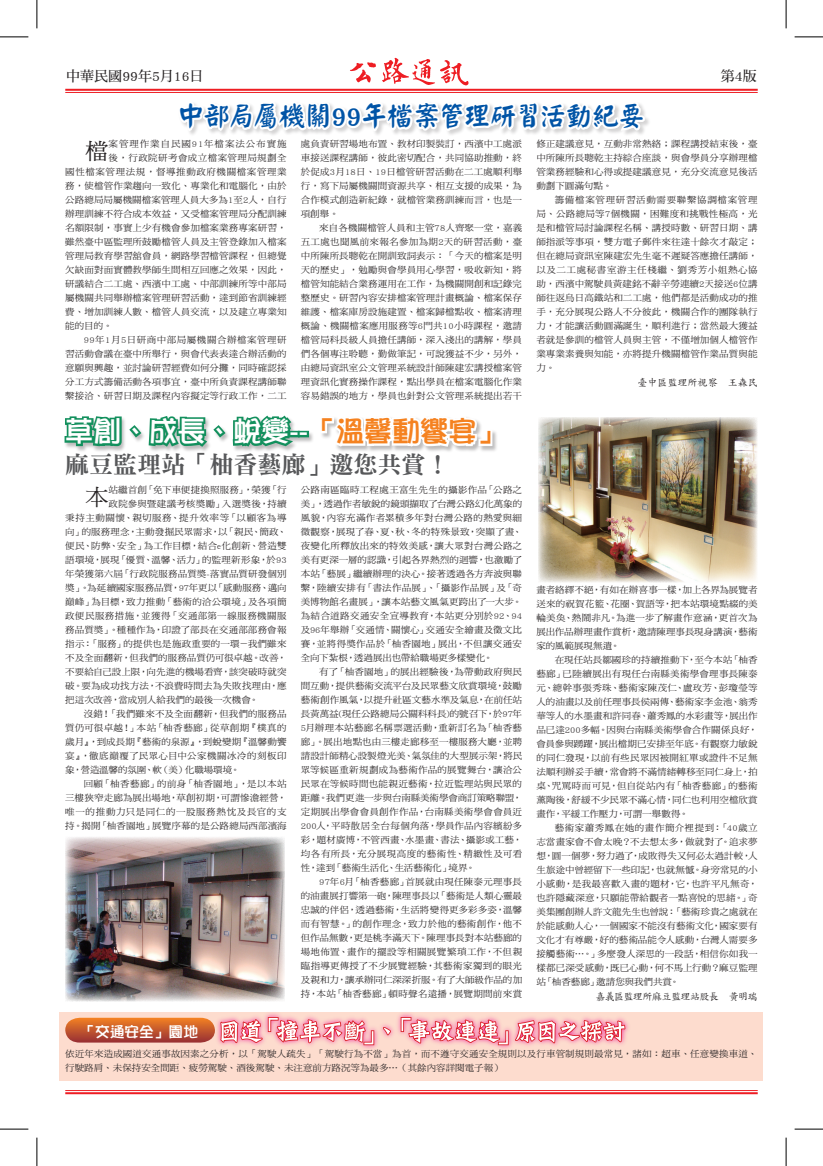
<style>
.page{position:relative;width:823px;height:1166px;background:#fff}
.page>*{position:absolute;margin:0;border:0;box-sizing:border-box;transform-origin:0 0}
.t1{font:28px "DF Yan Kai Std W5";letter-spacing:-.065em;color:#0154a6}
.t2{font:28px "DFPOP1 Std W7";color:#fff}
.t3{font:26.9px "DF Lung Men Std W9";letter-spacing:-.085em;color:#fff;scale:.91 1}
.t4{font:24px "DF Ming Std W9";color:#57585a}
.t5{font:22.3px "DF Ming Std W5";color:#231f20;scale:1.05 1}
.t6{font:14px "DF Ming Std W7";color:#231f20}
.t7{font:10px "DF Kai Shu Std W5";letter-spacing:-.065em;color:#231f20}
.t8{font:10px "DF Kai Shu Std W5";color:#231f20}
.t9{font:9px/14px "DF Ming Std W5";letter-spacing:.01em;color:#231f20;text-align:justify;scale:1.05 1}
.t10{font:9px "DF Ming Std W5";letter-spacing:.045em;color:#231f20;scale:1.05 1}
.t11{font:9px "DF Ming Std W5";letter-spacing:.06em;color:#231f20;scale:1.05 1}
.t12{font:9px "DF Ming Std W5";letter-spacing:.03em;color:#231f20;scale:1.05 1}
.t13{font:9px "DF Ming Std W5";letter-spacing:.05em;color:#231f20;scale:1.05 1}
.t14{font:9px "DF Ming Std W5";letter-spacing:.07em;color:#231f20;scale:1.05 1}
.t15{font:9px "DF Ming Std W5";letter-spacing:.055em;color:#231f20;scale:1.05 1}
.t16{font:9px "DF Ming Std W5";letter-spacing:-.01em;color:#231f20;scale:1.05 1}
.t17{font:9px "DF Ming Std W5";letter-spacing:.095em;color:#231f20;scale:1.05 1}
.t18{font:9px "DF Ming Std W5";letter-spacing:.04em;color:#231f20;scale:1.05 1}
.s1{color:#f58220}
</style>
<div class="page">
<div style="left:60px;top:1011px;width:703px;height:69px;background:#fddcce"></div>
<div style="left:64px;top:415px;width:434px;height:38px;background:#231f20;opacity:.3"></div>
<svg style="left:64px;top:415px;width:235px;height:38px"></svg>
<div style="left:288px;top:430px;width:11px;height:7px;border:4px solid #12905d"></div>
<div style="left:298px;top:430px;width:11px;height:7px;border:4px solid #12905d"></div>
<svg style="left:318px;top:415px;width:176px;height:38px"></svg>
<img style="left:538px;top:417px;width:219px;height:165px">
<img style="left:65px;top:837px;width:219px;height:164px">
<svg style="left:176px;top:81px;width:470px;height:54px"></svg>
<div style="left:214px;top:1010px;width:416px;height:41px;background:#ed028c;opacity:.75"></div>
<svg style="left:382px;top:1025px;width:9px;height:11px"></svg>
<svg style="left:399px;top:1010px;width:239px;height:35px"></svg>
<svg style="left:65px;top:1014px;width:310px;height:81px"></svg>
<img style="left:349px;top:57px;width:119px;height:31px">
<hr style="left:65px;top:89px;width:692px;height:2px;background:#ee1d23">
<hr style="left:65px;top:92px;width:692px;height:1px;background:#ee1d23">
<hr style="left:65px;top:1089px;width:692px;height:1px;background:#ee1d23">
<hr style="left:65px;top:1091px;width:692px;height:2px;background:#ee1d23">
<svg style="left:0;top:36px;width:28px;height:2px"></svg>
<svg style="left:794px;top:36px;width:28px;height:2px"></svg>
<svg style="left:0;top:1128px;width:28px;height:1px"></svg>
<svg style="left:794px;top:1128px;width:28px;height:1px"></svg>
<svg style="left:36px;top:0;width:2px;height:28px"></svg>
<svg style="left:36px;top:1137px;width:2px;height:28px"></svg>
<svg style="left:785px;top:0;width:1px;height:28px"></svg>
<svg style="left:785px;top:1137px;width:1px;height:28px"></svg>
<h3 class="t6" style="left:66px;top:69px;width:139px">中華民國99年5月16日</h3>
<h3 class="t6" style="left:720px;top:69px;width:37px">第4版</h3>
<h1 class="t1" style="left:177px;top:101px;width:470px">中部局屬機關99年檔案管理研習活動紀要</h1>
<h3 class="t5" style="left:85px;top:139px;width:24px">檔</h3>
<p class="t17" style="left:109px;top:139px;width:171px">案管理作業自民國91年檔案法公布實施</p>
<p class="t18" style="left:109px;top:153px;width:171px">後，行政院研考會成立檔案管理局規劃全</p>
<p class="t11" style="left:65px;top:167px;width:212px">國性檔案管理法規，督導推動政府機關檔案管理業</p>
<p class="t9" style="left:65px;top:179px;width:212px">務，使檔管作業趨向一致化、專業化和電腦化，由於</p>
<p class="t9" style="left:65px;top:193px;width:212px">公路總局局屬機關檔案管理人員大多為1至2人，自行</p>
<p class="t9" style="left:65px;top:207px;width:212px">辦理訓練不符合成本效益，又受檔案管理局分配訓練</p>
<p class="t9" style="left:65px;top:221px;width:212px">名額限制，事實上少有機會參加檔案業務專案研習，</p>
<p class="t9" style="left:65px;top:235px;width:212px">雖然臺中區監理所鼓勵檔管人員及主管登錄加入檔案</p>
<p class="t9" style="left:65px;top:249px;width:212px">管理局教育學習舘會員，網路學習檔管課程，但總覺</p>
<p class="t9" style="left:65px;top:263px;width:212px">欠缺面對面實體教學師生間相互回應之效果，因此，</p>
<p class="t9" style="left:65px;top:277px;width:212px">研議結合二工處、西濱中工處、中部訓練所等中部局</p>
<p class="t9" style="left:65px;top:291px;width:212px">屬機關共同舉辦檔案管理研習活動，達到節省訓練經</p>
<p class="t9" style="left:65px;top:305px;width:212px">費、增加訓練人數、檔管人員交流，以及建立專業知</p>
<p class="t9" style="left:65px;top:319px;width:47px">能的目的。</p>
<p class="t15" style="left:84px;top:335px;width:195px">99年1月5日研商中部局屬機關合辦檔案管理研</p>
<p class="t9" style="left:65px;top:347px;width:212px">習活動會議在臺中所舉行，與會代表表達合辦活動的</p>
<p class="t9" style="left:65px;top:361px;width:212px">意願與興趣，並討論研習經費如何分攤，同時確認採</p>
<p class="t9" style="left:65px;top:375px;width:212px">分工方式籌備活動各項事宜，臺中所負責課程講師聯</p>
<p class="t9" style="left:65px;top:389px;width:212px">繫接洽、研習日期及課程內容擬定等行政工作，二工</p>
<p class="t9" style="left:300px;top:137px;width:212px">處負責研習場地布置、教材印製裝訂，西濱中工處派車接送課程講師，彼此密切配合，共同協助推動，終於促成3月18日、19日檔管研習活動在二工處順利舉行，寫下局屬機關間資源共享、相互支援的成果，為合作模式創造新紀錄，就檔管業務訓練而言，也是一項創舉。</p>
<p class="t9" style="left:300px;top:221px;width:212px;text-indent:18px">來自各機關檔管人員和主管78人齊聚一堂，嘉義五工處也聞風前來報名參加為期2天的研習活動，臺中所陳所長聰乾在開訓致詞表示：「今天的檔案是明天的歷史」，勉勵與會學員用心學習，吸收新知，將檔管知能結合業務運用在工作，為機關開創和記錄完整歷史。研習內容安排檔案管理計畫概論、檔案保存維護、檔案庫房設施建置、檔案歸檔點收、檔案清理概論、機關檔案應用服務等6門共10小時課程，邀請檔管局科長級人員擔任講師，深入淺出的講解，學員們各個專注聆聽，勤做筆記，可說獲益不少，另外，由總局資訊室公文管理系統設計師陳建宏講授檔案管理資訊化實務操作課程，點出學員在檔案電腦化作業容易錯誤的地方，學員也針對公文管理系統提出若干</p>
<h1 class="t2" style="left:65px;top:416px;width:440px">草創、成長、蛻變--<span class="s1">「溫馨動饗宴」</span></h1>
<h3 class="t4" style="left:65px;top:451px;width:386px">麻豆監理站「柚香藝廊」邀您共賞！</h3>
<h3 class="t5" style="left:85px;top:485px;width:24px">本</h3>
<p class="t9" style="left:109px;top:482px;width:171px">站繼首創「免下車便捷換照服務」，榮獲「行</p>
<p class="t9" style="left:300px;top:482px;width:212px">公路南區臨時工程處王富生先生的攝影作品「公路之美」，透過作者敏銳的鏡頭擷取了台灣公路幻化萬象的風貌，內容充滿作者累積多年對台灣公路的熱愛與細微觀察，展現了春、夏、秋、冬的特殊景致，突顯了晝、夜變化所釋放出來的特效美感，讓大眾對台灣公路之美有更深一層的認識，引起各界熱烈的迴響，也激勵了本站「藝展」繼續辦理的決心。接著透過各方奔波與聯繫，陸續安排有「書法作品展」、「攝影作品展」及「奇美博物館名畫展」，讓本站藝文風氣更跨出了一大步。為結合道路交通安全宣導教育，本站更分別於92、94及96年舉辦「交通情、關懷心」交通安全繪畫及徵文比賽，並將得獎作品於「柚香園地」展出，不但讓交通安全向下紮根，透過展出也帶給職場更多樣變化。</p>
<p class="t9" style="left:300px;top:664px;width:212px;text-indent:18px">有了「柚香園地」的展出經驗後，為帶動政府與民間互動，提供藝術交流平台及民眾藝文欣賞環境，鼓勵藝術創作風氣，以提升社區文藝水準及氣息，在前任站長黃萬益(現任公路總局公關科科長)的號召下，於97年5月辦理本站藝廊名稱票選活動，重新訂名為「柚香藝廊」。展出地點也由三樓走廊移至一樓服務大廳，並聘請設計師精心設製燈光美、氣氛佳的大型展示架，將民眾等候區重新規劃成為藝術作品的展覽舞台，讓洽公民眾在等候時間也能親近藝術，拉近監理站與民眾的距離。我們更進一步與台南縣美術學會商訂策略聯盟，定期展出學會會員創作作品，台南縣美術學會會員近200人，平時散居全台每個角落，學員作品內容繽紛多彩，題材廣博，不管西畫、水墨畫、書法、攝影或工藝，均各有所長，充分展現高度的藝術性、精緻性及可看性，達到「藝術生活化、生活藝術化」境界。</p>
<p class="t9" style="left:300px;top:874px;width:212px;text-indent:18px">97年6月「柚香藝廊」首展就由現任陳泰元理事長的油畫展打響第一砲，陳理事長以「藝術是人類心靈最忠誠的伴侶，透過藝術，生活將變得更多彩多姿，溫馨而有智慧。」的創作理念，致力於他的藝術創作，他不但作品無數，更是桃李滿天下。陳理事長對本站藝廊的場地佈置、畫作的擺設等相關展覽繁瑣工作，不但親臨指導更傳授了不少展覽經驗，其藝術家獨到的眼光及親和力，讓承辦同仁深深折服。有了大師級作品的加持，本站「柚香藝廊」頓時聲名遠播，展覽期間前來賞</p>
<p class="t9" style="left:109px;top:496px;width:171px">政院參與暨建議考核獎勵」入選獎後，持續</p>
<p class="t11" style="left:65px;top:513px;width:212px">秉持主動關懷、親切服務、提升效率等「以顧客為導</p>
<p class="t9" style="left:65px;top:524px;width:212px">向」的服務理念，主動發掘民眾需求，以「親民、簡政、</p>
<p class="t9" style="left:65px;top:538px;width:212px">便民、防弊、安全」為工作目標，結合e化創新、營造雙</p>
<p class="t9" style="left:65px;top:552px;width:212px">語環境，展現「優質、溫馨、活力」的監理新形象，於93</p>
<p class="t9" style="left:65px;top:566px;width:212px">年榮獲第六屆「行政院服務品質獎-落實品質研發個別</p>
<p class="t9" style="left:65px;top:580px;width:212px">獎」。為延續國家服務品質，97年更以「感動服務、邁向</p>
<p class="t12" style="left:65px;top:597px;width:212px">巔峰」為目標，致力推動「藝術的洽公環境」及各項簡</p>
<p class="t10" style="left:65px;top:611px;width:212px">政便民服務措施，並獲得「交通部第一線服務機關服</p>
<p class="t9" style="left:65px;top:622px;width:212px">務品質獎」。種種作為，印證了部長在交通部部務會報</p>
<p class="t9" style="left:65px;top:636px;width:212px">指示：「服務」的提供也是施政重要的一環－我們雖來</p>
<p class="t9" style="left:65px;top:650px;width:212px">不及全面翻新，但我們的服務品質仍可很卓越。改善，</p>
<p class="t9" style="left:65px;top:664px;width:212px">不要給自己設上限，向先進的機場看齊，該突破時就突</p>
<p class="t9" style="left:65px;top:678px;width:212px">破。要為成功找方法，不浪費時間去為失敗找理由，應</p>
<p class="t9" style="left:65px;top:692px;width:185px">把這次改善，當成別人給我們的最後一次機會。</p>
<p class="t9" style="left:84px;top:706px;width:195px">沒錯！「我們雖來不及全面翻新，但我們的服務品</p>
<p class="t10" style="left:65px;top:723px;width:212px">質仍可很卓越！」本站「柚香藝廊」從草創期『樸真的</p>
<p class="t9" style="left:65px;top:734px;width:212px">歲月』，到成長期『藝術的泉源』，到蛻變期『溫馨動饗</p>
<p class="t13" style="left:65px;top:751px;width:212px">宴』，徹底巔覆了民眾心目中公家機關冰冷的刻板印</p>
<p class="t16" style="left:65px;top:765px;width:168px">象，營造溫馨的氛圍、軟（美）化職場環境。</p>
<p class="t10" style="left:84px;top:779px;width:195px">回顧「柚香藝廊」的前身「柚香園地」，是以本站</p>
<p class="t9" style="left:65px;top:790px;width:212px">三樓狹窄走廊為展出場地，草創初期，可謂慘澹經營，</p>
<p class="t14" style="left:65px;top:807px;width:212px">唯一的推動力只是同仁的一股服務熱忱及長官的支</p>
<p class="t9" style="left:65px;top:818px;width:212px">持。揭開「柚香園地」展覽序幕的是公路總局西部濱海</p>
<p class="t9" style="left:536px;top:137px;width:212px">修正建議意見，互動非常熱絡；課程講授結束後，臺中所陳所長聰乾主持綜合座談，與會學員分享辦理檔管業務經驗和心得或提建議意見，充分交流意見後活動劃下圓滿句點。</p>
<p class="t9" style="left:536px;top:193px;width:212px;text-indent:18px">籌備檔案管理研習活動需要聯繫協調檔案管理局、公路總局等7個機關，困難度和挑戰性極高，光是和檔管局討論課程名稱、講授時數、研習日期、講師指派等事項，雙方電子郵件來往達十餘次才敲定；但在總局資訊室陳建宏先生毫不遲疑答應擔任講師，以及二工處秘書室游主任棧繼、劉秀芳小姐熱心協助，西濱中駕駛員黃建銘不辭辛勞連續2天接送6位講師往返烏日高鐵站和二工處，他們都是活動成功的推手，充分展現公路人不分彼此，機關合作的團隊執行力，才能讓活動圓滿誕生，順利進行；當然最大獲益者就是參訓的檔管人員與主管，不僅增加個人檔管作業專業素養與知能，亦將提升機關檔管作業品質與能力。</p>
<p class="t8" style="left:637px;top:376px;width:121px">臺中區監理所視察　王森民</p>
<p class="t9" style="left:536px;top:582px;width:212px">畫者絡繹不絕，有如在辦喜事一樣，加上各界為展覽者送來的祝賀花籃、花圈、賀語等，把本站環境點綴的美輪美奐、熱鬧非凡。為進一步了解畫作意涵，更首次為展出作品辦理畫作賞析，邀請陳理事長現身講演，藝術家的風範展現無遺。</p>
<p class="t9" style="left:536px;top:652px;width:212px;text-indent:18px">在現任站長鄒國珍的持續推動下，至今本站「柚香藝廊」已陸續展出有現任台南縣美術學會理事長陳泰元、總幹事張秀珠、藝術家陳茂仁、盧玫芳、彭瓊瑩等人的油畫以及前任理事長侯兩傳、藝術家李金池、翁秀華等人的水墨畫和許同春、蕭秀鳳的水彩畫等，展出作品已達200多幅。因與台南縣美術學會合作關係良好，會員參與踴躍，展出檔期已安排至年底。有觀察力敏銳的同仁發現，以前有些民眾因被開紅單或證件不足無法順利辦妥手續，常會將不滿情緒轉移至同仁身上，拍桌、咒罵時而可見，但自從站內有「柚香藝廊」的藝術薰陶後，舒緩不少民眾不滿心情，同仁也利用空檔欣賞畫作，平緩工作壓力，可謂一舉數得。</p>
<p class="t9" style="left:536px;top:820px;width:212px;text-indent:18px">藝術家蕭秀鳳在她的畫作簡介裡提到：「40歲立志當畫家會不會太晚？不去想太多，做就對了。追求夢想，圓一個夢，努力過了，成敗得失又何必太過計較，人生旅途中曾經留下一些印記，也就無憾。身旁常見的小小感動，是我最喜歡入畫的題材，它，也許平凡無奇，也許隱藏深意，只願能帶給觀者一點喜悅的思緒。」奇美集團創辦人許文龍先生也曾說：「藝術珍貴之處就在於能感動人心，一個國家不能沒有藝術文化，國家要有文化才有尊嚴，好的藝術品能令人感動，台灣人需要多接觸藝術…。」多麼發人深思的一段話，相信你如我一樣都已深受感動，既已心動，何不馬上行動？麻豆監理站「柚香藝廊」邀請您與我們共賞。</p>
<p class="t7" style="left:595px;top:990px;width:164px">嘉義區監理所麻豆監理站股長　黃明瑞</p>
<h2 class="t3" style="left:80px;top:1016px;width:601px"><sup>「交通安全」園地</sup> 國道「撞車不斷」、「事故連連」原因之探討</h2>
<p class="t9" style="left:65px;top:1046px;width:660px">依近年來造成國道交通事故因素之分析，以「駕駛人疏失」「駕駛行為不當」為首，而不遵守交通安全規則以及行車管制規則最常見，諸如：超車、任意變換車道、行駛路肩、未保持安全間距、疲勞駕駛、酒後駕駛、未注意前方路況等為最多⋯ （其餘內容詳閱電子報）</p>
</div>
